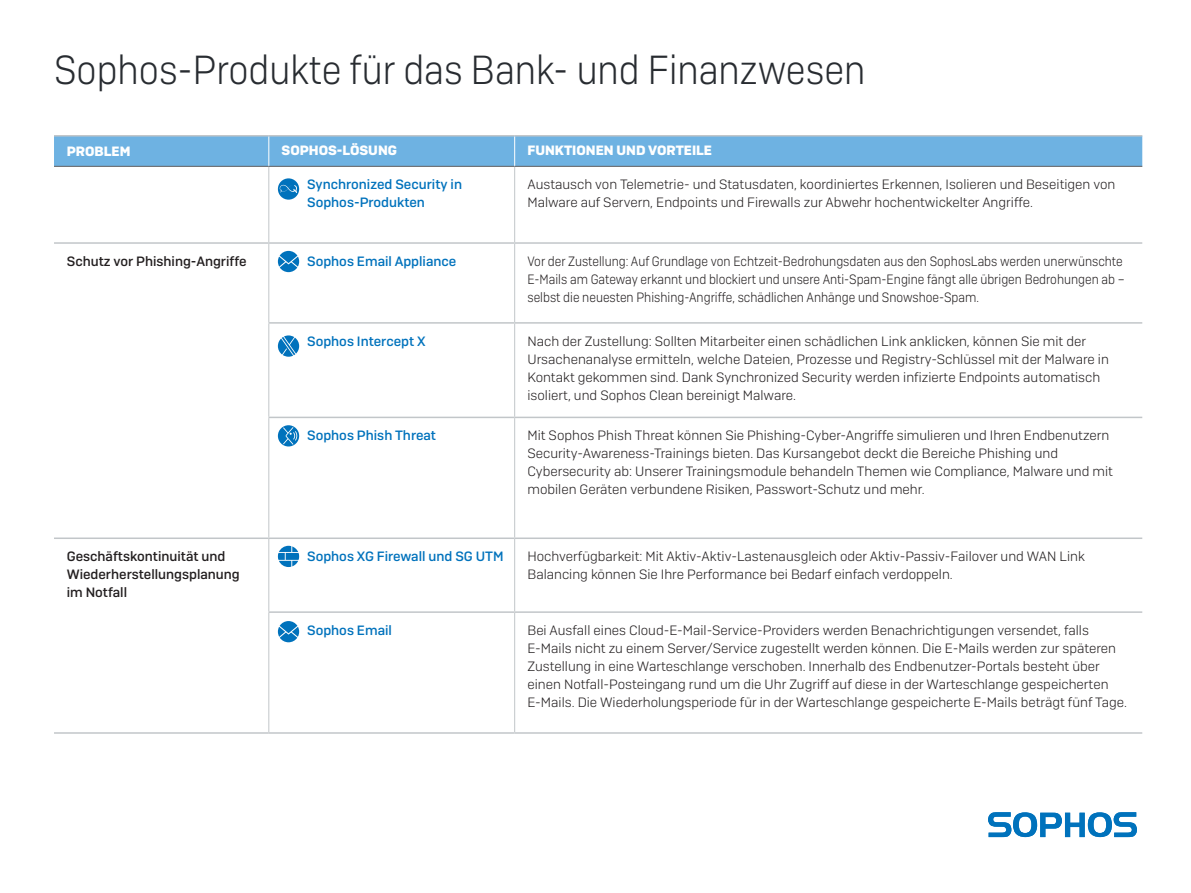
<style>
.page{position:relative;width:1191px;height:893px;background:#fff}
.page>*{position:absolute;margin:0;border:0;box-sizing:border-box;transform-origin:0 0}
.t1{font:300 40.5px "Sophos Sans";color:#282c31;scale:.9 1}
.Table_Body_Copy{font:300 13.5px/18px "Sophos Sans";color:#231f20}
.Table_Body_Copy-2{font:300 13.5px/18px "Sophos Sans";color:#231f20;scale:.9 1}
.Subhead{font:500 13.5px/18px "Sophos Sans";color:#0072bc}
.Subhead-2{font:500 13.5px/18px "Sophos Sans";color:#231f20}
.Subhead-3{font:700 13.5px "Sophos Sans";color:#fff}
</style>
<div class="page">
<svg style="left:988px;top:812px;width:149px;height:25px"></svg>
<svg style="left:278px;top:425px;width:21px;height:21px"></svg>
<svg style="left:278px;top:621px;width:21px;height:21px"></svg>
<svg style="left:278px;top:546px;width:21px;height:21px"></svg>
<div style="left:54px;top:137px;width:1088px;height:29px;background:#6eb2e2"></div>
<hr style="left:269px;top:166px;width:245px;height:1px;background:#6c6d70">
<hr style="left:514px;top:166px;width:628px;height:1px;background:#6c6d70">
<hr style="left:269px;top:135px;width:245px;height:2px;background:#c2c6c9">
<hr style="left:514px;top:135px;width:628px;height:2px;background:#c2c6c9">
<hr style="left:54px;top:135px;width:215px;height:2px;background:#c2c6c9">
<hr style="left:514px;top:242px;width:628px;height:2px;background:#c2c6c9">
<hr style="left:514px;top:322px;width:628px;height:2px;background:#c2c6c9">
<hr style="left:514px;top:417px;width:628px;height:1px;background:#c2c6c9">
<hr style="left:514px;top:537px;width:628px;height:2px;background:#c2c6c9">
<hr style="left:514px;top:611px;width:628px;height:2px;background:#c2c6c9">
<hr style="left:514px;top:732px;width:628px;height:2px;background:#c2c6c9">
<hr style="left:54px;top:166px;width:215px;height:1px;background:#6c6d70">
<hr style="left:268px;top:167px;width:1px;height:75px;background:#c2c6c9">
<hr style="left:514px;top:167px;width:1px;height:75px;background:#c2c6c9">
<hr style="left:514px;top:244px;width:1px;height:78px;background:#c2c6c9">
<hr style="left:514px;top:324px;width:1px;height:93px;background:#c2c6c9">
<hr style="left:514px;top:418px;width:1px;height:119px;background:#c2c6c9">
<hr style="left:514px;top:539px;width:1px;height:72px;background:#c2c6c9">
<hr style="left:514px;top:613px;width:1px;height:119px;background:#c2c6c9">
<hr style="left:269px;top:242px;width:245px;height:2px;background:#c2c6c9">
<hr style="left:268px;top:322px;width:246px;height:2px;background:#c2c6c9">
<hr style="left:268px;top:417px;width:246px;height:1px;background:#c2c6c9">
<hr style="left:269px;top:537px;width:245px;height:2px;background:#c2c6c9">
<hr style="left:268px;top:611px;width:246px;height:2px;background:#c2c6c9">
<hr style="left:269px;top:732px;width:245px;height:2px;background:#c2c6c9">
<hr style="left:54px;top:242px;width:215px;height:2px;background:#c2c6c9">
<hr style="left:268px;top:244px;width:1px;height:78px;background:#c2c6c9">
<hr style="left:268px;top:324px;width:1px;height:93px;background:#c2c6c9">
<hr style="left:268px;top:418px;width:1px;height:119px;background:#c2c6c9">
<hr style="left:54px;top:537px;width:215px;height:2px;background:#c2c6c9">
<hr style="left:268px;top:539px;width:1px;height:72px;background:#c2c6c9">
<hr style="left:268px;top:613px;width:1px;height:119px;background:#c2c6c9">
<hr style="left:54px;top:732px;width:215px;height:2px;background:#c2c6c9">
<hr style="left:268px;top:136px;width:1px;height:30px;background:#fff">
<hr style="left:514px;top:136px;width:1px;height:30px;background:#fff">
<div style="left:278px;top:178px;width:21px;height:22px;background:#0072bc;border-radius:50%"></div>
<svg style="left:280px;top:185px;width:17px;height:8px"></svg>
<svg style="left:278px;top:251px;width:21px;height:21px"></svg>
<svg style="left:278px;top:335px;width:21px;height:22px"></svg>
<h1 class="t1" style="left:54px;top:46px;width:903px">Sophos-Produkte für das Bank- und Finanzwesen</h1>
<p class="Subhead-3" style="left:67px;top:143px;width:65px">PROBLEM</p>
<p class="Subhead-3" style="left:281px;top:142px;width:117px">SOPHOS-LÖSUNG</p>
<p class="Subhead-3" style="left:527px;top:142px;width:186px">FUNKTIONEN UND VORTEILE</p>
<p class="Subhead" style="left:307px;top:175px;width:156px">Synchronized Security in<br>Sophos-Produkten</p>
<p class="Table_Body_Copy" style="left:527px;top:175px;width:589px">Austausch von Telemetrie- und Statusdaten, koordiniertes Erkennen, Isolieren und Beseitigen von<br>Malware auf Servern, Endpoints und Firewalls zur Abwehr hochentwickelter Angriffe.</p>
<p class="Subhead-2" style="left:67px;top:252px;width:181px">Schutz vor Phishing-Angriffe</p>
<p class="Subhead" style="left:307px;top:252px;width:151px">Sophos Email Appliance</p>
<p class="Table_Body_Copy-2" style="left:527px;top:252px;width:665px">Vor der Zustellung: Auf Grundlage von Echtzeit-Bedrohungsdaten aus den SophosLabs werden unerwünschte<br>E-Mails am Gateway erkannt und blockiert und unsere Anti-Spam-Engine fängt alle übrigen Bedrohungen ab – selbst die neuesten Phishing-Angriffe, schädlichen Anhänge und Snowshoe-Spam.</p>
<p class="Subhead" style="left:307px;top:332px;width:120px">Sophos Intercept X</p>
<p class="Table_Body_Copy" style="left:527px;top:332px;width:583px">Nach der Zustellung: Sollten Mitarbeiter einen schädlichen Link anklicken, können Sie mit der Ursachenanalyse ermitteln, welche Dateien, Prozesse und Registry-Schlüssel mit der Malware in Kontakt gekommen sind. Dank Synchronized Security werden infizierte Endpoints automatisch isoliert, und Sophos Clean bereinigt Malware.</p>
<p class="Subhead" style="left:307px;top:426px;width:130px">Sophos Phish Threat</p>
<p class="Table_Body_Copy" style="left:527px;top:426px;width:587px">Mit Sophos Phish Threat können Sie Phishing-Cyber-Angriffe simulieren und Ihren Endbenutzern Security-Awareness-Trainings bieten. Das Kursangebot deckt die Bereiche Phishing und Cybersecurity ab: Unserer Trainingsmodule behandeln Themen wie Compliance, Malware und mit mobilen Geräten verbundene Risiken, Passwort-Schutz und mehr.</p>
<p class="Subhead-2" style="left:67px;top:547px;width:175px">Geschäftskontinuität und<br>Wiederherstellungsplanung im Notfall</p>
<p class="Subhead" style="left:307px;top:547px;width:198px">Sophos XG Firewall und SG UTM</p>
<p class="Table_Body_Copy" style="left:527px;top:547px;width:559px">Hochverfügbarkeit: Mit Aktiv-Aktiv-Lastenausgleich oder Aktiv-Passiv-Failover und WAN Link<br>Balancing können Sie Ihre Performance bei Bedarf einfach verdoppeln.</p>
<p class="Subhead" style="left:307px;top:621px;width:86px">Sophos Email</p>
<p class="Table_Body_Copy" style="left:527px;top:621px;width:601px">Bei Ausfall eines Cloud-E-Mail-Service-Providers werden Benachrichtigungen versendet, falls E-Mails nicht zu einem Server/Service zugestellt werden können. Die E-Mails werden zur späteren Zustellung in eine Warteschlange verschoben. Innerhalb des Endbenutzer-Portals besteht über einen Notfall-Posteingang rund um die Uhr Zugriff auf diese in der Warteschlange gespeicherten E-Mails. Die Wiederholungsperiode für in der Warteschlange gespeicherte E-Mails beträgt fünf Tage.</p>
</div>
